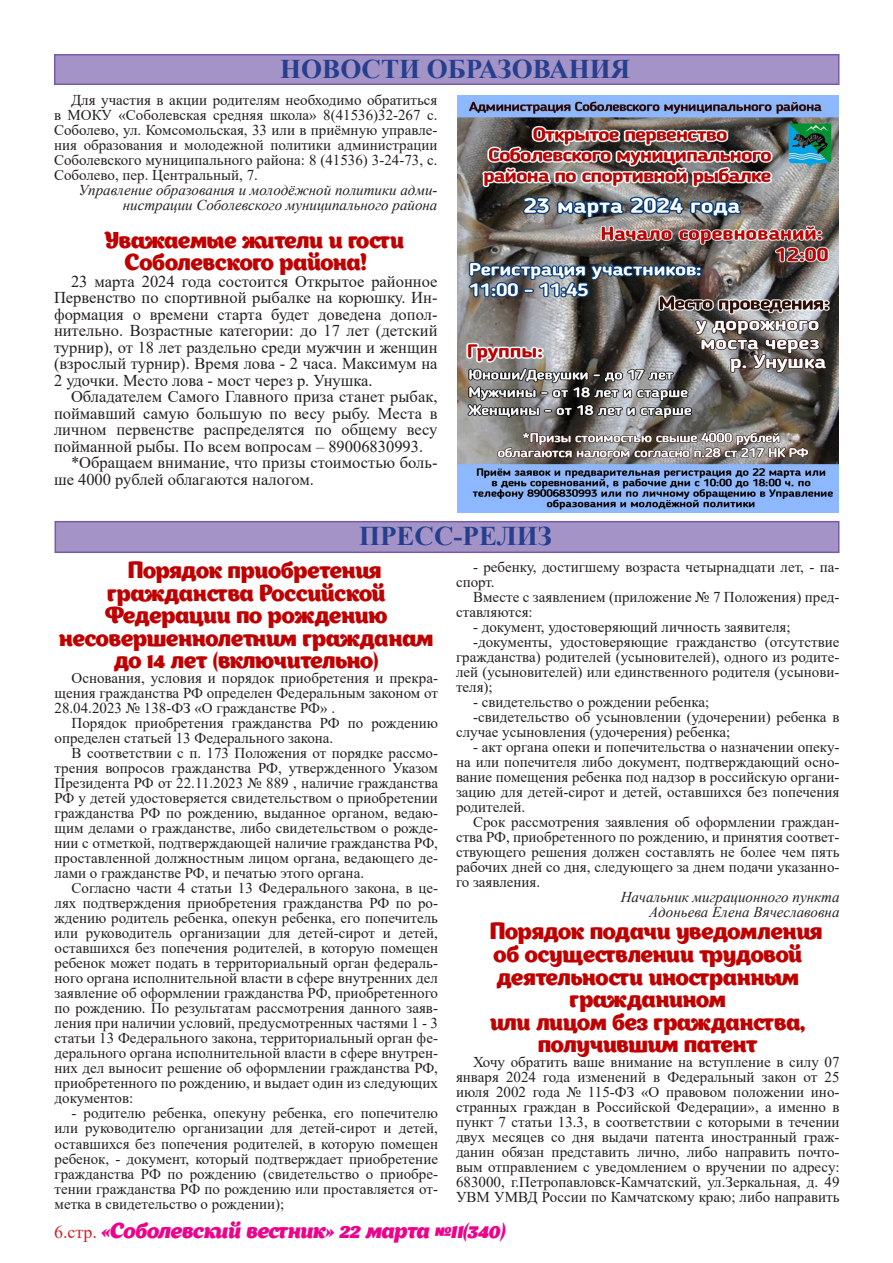
<style>
.page{position:relative;width:893px;height:1263px;background:#fff}
.page>*{position:absolute;margin:0;border:0;box-sizing:border-box;transform-origin:0 0}
.Основной_абзац{font:700 27px "Times New Roman";color:#253f8e}
.t1{font:22.5px/22.5px "Appetite";letter-spacing:-.01em;color:#c00000}
.t2{font:italic 21px "Appetite";letter-spacing:-.01em;color:#ed028c}
.t3{font:16.5px/16.5px "Times New Roman";color:#231f20;text-align:justify}
.t4{font:15px/15px "Times New Roman";color:#231f20;text-align:justify}
.t5{font:italic 15px/15px "Times New Roman";color:#231f20;text-align:right}
.s1{font-family:"Times New Roman";font-style:normal;font-size:18px;color:#d1232a}
</style>
<div class="page">
<div style="left:55px;top:55px;width:784px;height:29px;background:#a493c6"></div>
<div style="left:54px;top:54px;width:785px;height:31px;border:2px solid #775da8"></div>
<div style="left:55px;top:522px;width:784px;height:30px;background:#a493c6"></div>
<div style="left:55px;top:521px;width:784px;height:32px;border:2px solid #775da8"></div>
<img style="left:458px;top:95px;width:381px;height:417px">
<p class="Основной_абзац" style="left:280px;top:50px;width:351px">НОВОСТИ ОБРАЗОВАНИЯ</p>
<p class="t4" style="left:54px;top:92px;width:385px;text-indent:17px">Для участия в акции родителям необходимо обратиться в МОКУ «Соболевская средняя школа» 8(41536)32-267 с.<br>Соболево, ул. Комсомольская, 33 или в приёмную управле&shy;ния образования и молодежной политики администрации Соболевского муниципального района: 8 (41536) 3-24-73, с.<br>Соболево, пер. Центральный, 7.</p>
<p class="t5" style="left:78px;top:183px;width:360px">Управление образования и молодёжной политики адми&shy;нистрации Соболевского муниципального района</p>
<p class="t1" style="left:125px;top:229px;width:280px;text-indent:-20px">Уважаемые жители и гости<br>Соболевского района!</p>
<p class="t3" style="left:54px;top:273px;width:385px;text-indent:17px">23 марта 2024 года состоится Открытое районное Первенство по спортивной рыбалке на корюшку. Ин&shy;формация о времени старта будет доведена допол&shy;нительно. Возрастные категории: до 17 лет (детский турнир), от 18 лет раздельно среди мужчин и женщин (взрослый турнир). Время лова - 2 часа. Максимум на 2 удочки. Место лова - мост через р. Унушка.</p>
<p class="t3" style="left:54px;top:388px;width:385px;text-indent:17px">Обладателем Самого Главного приза станет рыбак, поймавший самую большую по весу рыбу. Места в личном первенстве распределятся по общему весу пойманной рыбы. По всем вопросам – 89006830993.</p>
<p class="t3" style="left:54px;top:454px;width:385px;text-indent:17px">*Обращаем внимание, что призы стоимостью боль&shy;ше 4000 рублей облагаются налогом.</p>
<p class="Основной_абзац" style="left:359px;top:516px;width:195px">ПРЕСС-РЕЛИЗ</p>
<p class="t1" style="left:128px;top:559px;width:255px">Порядок приобретения</p>
<p class="t1" style="left:107px;top:582px;width:280px">гражданства Российской</p>
<p class="t1" style="left:105px;top:604px;width:284px">Федерации по рождению</p>
<p class="t1" style="left:59px;top:627px;width:375px">несовершеннолетним гражданам</p>
<p class="t1" style="left:114px;top:649px;width:266px">до 14 лет (включительно)</p>
<p class="t4" style="left:55px;top:670px;width:385px;text-indent:17px">Основания, условия и порядок приобретения и прекра&shy;щения гражданства РФ определен Федеральным законом от 28.04.2023 № 138-ФЗ «О гражданстве РФ» .</p>
<p class="t4" style="left:55px;top:715px;width:385px;text-indent:17px">Порядок приобретения гражданства РФ по рождению определен статьей 13 Федерального закона.</p>
<p class="t4" style="left:55px;top:745px;width:385px;text-indent:17px">В соответствии с п. 173 Положения от порядке рассмо&shy;трения вопросов гражданства РФ, утвержденного Указом Президента РФ от 22.11.2023 № 889 , наличие гражданства РФ у детей удостоверяется свидетельством о приобретении гражданства РФ по рождению, выданное органом, ведаю&shy;щим делами о гражданстве, либо свидетельством о рожде&shy;нии с отметкой, подтверждающей наличие гражданства РФ, проставленной должностным лицом органа, ведающего де&shy;лами о гражданстве РФ, и печатью этого органа.</p>
<p class="t4" style="left:55px;top:880px;width:385px;text-indent:17px">Согласно части 4 статьи 13 Федерального закона, в це&shy;лях подтверждения приобретения гражданства РФ по ро&shy;ждению родитель ребенка, опекун ребенка, его попечитель или руководитель организации для детей-сирот и детей, оставшихся без попечения родителей, в которую помещен ребенок может подать в территориальный орган федераль&shy;ного органа исполнительной власти в сфере внутренних дел заявление об оформлении гражданства РФ, приобретенного по рождению. По результатам рассмотрения данного заяв&shy;ления при наличии условий, предусмотренных частями 1 - 3 статьи 13 Федерального закона, территориальный орган фе&shy;дерального органа исполнительной власти в сфере внутрен&shy;них дел выносит решение об оформлении гражданства РФ, приобретенного по рождению, и выдает один из следующих документов:</p>
<p class="t4" style="left:55px;top:1105px;width:385px;text-indent:17px">- родителю ребенка, опекуну ребенка, его попечителю или руководителю организации для детей-сирот и детей, оставшихся без попечения родителей, в которую помещен ребенок, - документ, который подтверждает приобретение гражданства РФ по рождению (свидетельство о приобре&shy;тении гражданства РФ по рождению или проставляется от&shy;метка в свидетельство о рождении);</p>
<p class="t4" style="left:456px;top:559px;width:385px;text-indent:17px">- ребенку, достигшему возраста четырнадцати лет, - па&shy;спорт.</p>
<p class="t4" style="left:456px;top:589px;width:385px;text-indent:17px">Вместе с заявлением (приложение № 7 Положения) пред&shy;ставляются:</p>
<p class="t4" style="left:473px;top:619px;width:319px">- документ, удостоверяющий личность заявителя;</p>
<p class="t4" style="left:456px;top:634px;width:385px;text-indent:17px">-документы, удостоверяющие гражданство (отсутствие гражданства) родителей (усыновителей), одного из родите&shy;лей (усыновителей) или единственного родителя (усынови&shy;теля);</p>
<p class="t4" style="left:473px;top:694px;width:238px">- свидетельство о рождении ребенка;</p>
<p class="t4" style="left:456px;top:709px;width:385px;text-indent:17px">-свидетельство об усыновлении (удочерении) ребенка в случае усыновления (удочерения) ребенка;</p>
<p class="t4" style="left:456px;top:739px;width:385px;text-indent:17px">- акт органа опеки и попечительства о назначении опеку&shy;на или попечителя либо документ, подтверждающий осно&shy;вание помещения ребенка под надзор в российскую органи&shy;зацию для детей-сирот и детей, оставшихся без попечения родителей.</p>
<p class="t4" style="left:456px;top:814px;width:385px;text-indent:17px">Срок рассмотрения заявления об оформлении граждан&shy;ства РФ, приобретенного по рождению, и принятия соответ&shy;ствующего решения должен составлять не более чем пять рабочих дней со дня, следующего за днем подачи указанно&shy;го заявления.</p>
<p class="t5" style="left:621px;top:889px;width:220px">Начальник миграционного пункта</p>
<p class="t5" style="left:649px;top:904px;width:192px">Адоньева Елена Вячеславовна</p>
<p class="t1" style="left:490px;top:920px;width:334px">Порядок подачи уведомления</p>
<p class="t1" style="left:494px;top:943px;width:310px">об осуществлении трудовой</p>
<p class="t1" style="left:497px;top:965px;width:304px">деятельности иностранным</p>
<p class="t1" style="left:570px;top:988px;width:158px">гражданином</p>
<p class="t1" style="left:490px;top:1010px;width:317px">или лицом без гражданства,</p>
<p class="t1" style="left:538px;top:1033px;width:221px">получившим патент</p>
<p class="t4" style="left:456px;top:1054px;width:385px;text-indent:17px">Хочу обратить ваше внимание на вступление в силу 07 января 2024 года изменений в Федеральный закон от 25 июля 2002 года № 115-ФЗ «О правовом положении ино&shy;странных граждан в Российской Федерации», а именно в пункт 7 статьи 13.3, в соответствии с которыми в течении двух месяцев со дня выдачи патента иностранный граж&shy;данин обязан представить лично, либо направить почто&shy;вым отправлением с уведомлением о вручении по адресу:<br>683000, г.Петропавловск-Камчатский, ул.Зеркальная, д. 49<br>УВМ УМВД России по Камчатскому краю; либо направить</p>
<h3 class="t2" style="left:54px;top:1217px;width:453px"><span class="s1">6.стр.</span> «Соболевский вестник» 22 марта №11(340)</h3>
</div>
